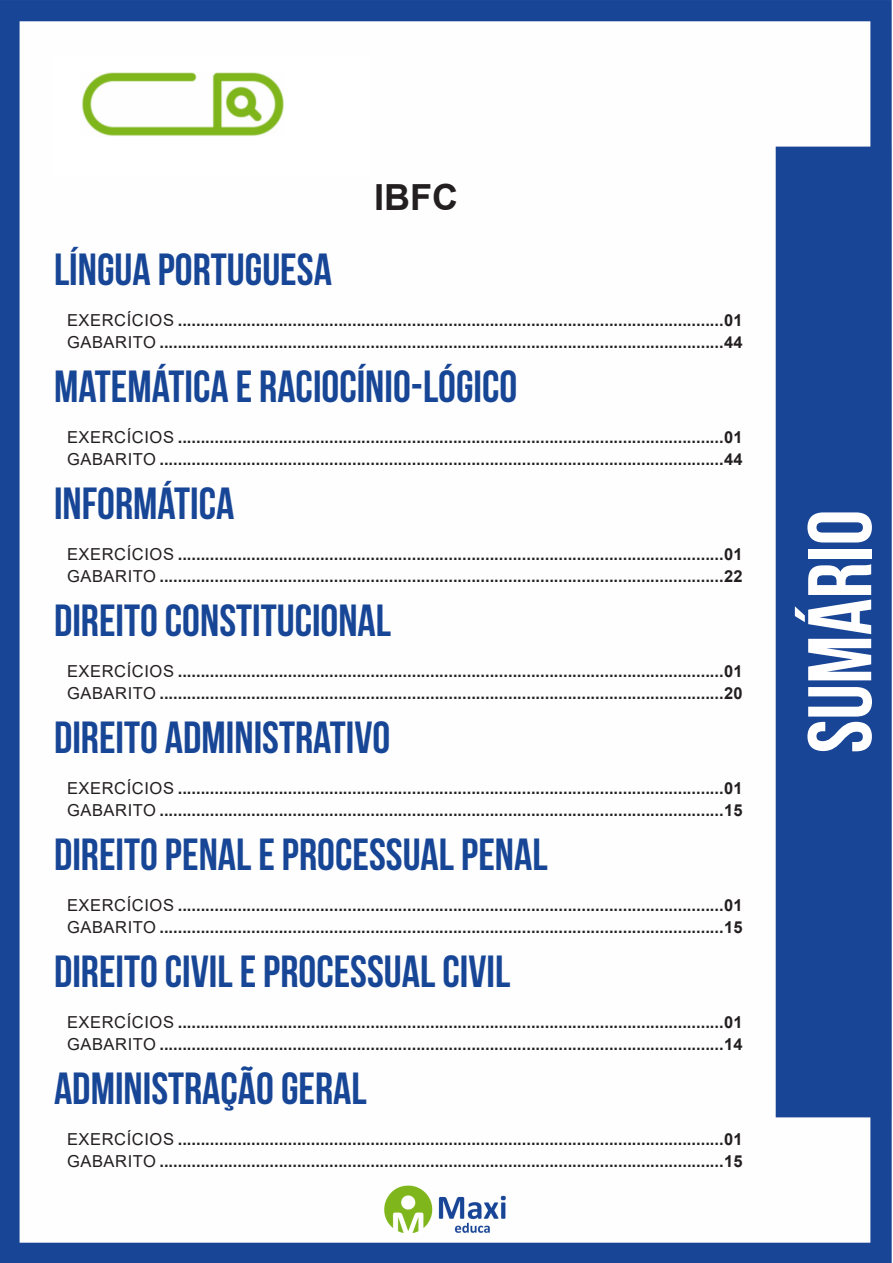
<style>
.page{position:relative;width:893px;height:1263px;background:#fff}
.page>*{position:absolute;margin:0;border:0;box-sizing:border-box;transform-origin:0 0}
.t1{font:700 90px "Bebas Neue";color:#fff}
.t2{font:700 45px "Bebas Neue";color:#184696}
.t3{font:700 36px "Arial";color:#231f20}
.t4{font:700 16.5px "Arial";color:#231f20}
.s1{font-weight:400}
</style>
<div class="page">
<img style="left:0;top:0;width:892px;height:1263px">
<div style="left:53px;top:55px;width:317px;height:121px;background:#fff"></div>
<img style="left:82px;top:72px;width:201px;height:64px">
<p class="t3" style="left:374px;top:171px;width:85px">IBFC</p>
<p class="t2" style="left:54px;top:244px;width:279px">LÍNGUA PORTUGUESA</p>
<p class="t4" style="left:67px;top:309px;width:677px"><span class="s1">EXERCÍCIOS</span> .......................................................................................................................01</p>
<p class="t4" style="left:67px;top:330px;width:677px"><span class="s1">GABARITO</span> ...........................................................................................................................44</p>
<p class="t2" style="left:54px;top:361px;width:465px">MATEMÁTICA E RACIOCÍNIO-LÓGICO</p>
<p class="t4" style="left:67px;top:426px;width:677px"><span class="s1">EXERCÍCIOS</span> .......................................................................................................................01</p>
<p class="t4" style="left:67px;top:447px;width:677px"><span class="s1">GABARITO</span> ...........................................................................................................................44</p>
<p class="t2" style="left:54px;top:478px;width:182px">INFORMÁTICA</p>
<p class="t4" style="left:67px;top:543px;width:677px"><span class="s1">EXERCÍCIOS</span> .......................................................................................................................01</p>
<p class="t4" style="left:67px;top:564px;width:677px"><span class="s1">GABARITO</span> ...........................................................................................................................22</p>
<p class="t2" style="left:54px;top:595px;width:339px">DIREITO CONSTITUCIONAL</p>
<p class="t4" style="left:67px;top:660px;width:677px"><span class="s1">EXERCÍCIOS</span> .......................................................................................................................01</p>
<p class="t4" style="left:67px;top:681px;width:677px"><span class="s1">GABARITO</span> ...........................................................................................................................20</p>
<p class="t2" style="left:54px;top:712px;width:338px">DIREITO ADMINISTRATIVO</p>
<p class="t4" style="left:67px;top:777px;width:677px"><span class="s1">EXERCÍCIOS</span> .......................................................................................................................01</p>
<p class="t4" style="left:67px;top:798px;width:677px"><span class="s1">GABARITO</span> ...........................................................................................................................15</p>
<p class="t2" style="left:54px;top:829px;width:495px">DIREITO PENAL E PROCESSUAL PENAL</p>
<p class="t4" style="left:67px;top:894px;width:677px"><span class="s1">EXERCÍCIOS</span> .......................................................................................................................01</p>
<p class="t4" style="left:67px;top:915px;width:677px"><span class="s1">GABARITO</span> ...........................................................................................................................15</p>
<p class="t2" style="left:54px;top:946px;width:458px">DIREITO CIVIL E PROCESSUAL CIVIL</p>
<p class="t4" style="left:67px;top:1011px;width:677px"><span class="s1">EXERCÍCIOS</span> .......................................................................................................................01</p>
<p class="t4" style="left:67px;top:1032px;width:677px"><span class="s1">GABARITO</span> ...........................................................................................................................14</p>
<p class="t2" style="left:54px;top:1063px;width:314px">ADMINISTRAÇÃO GERAL</p>
<p class="t4" style="left:67px;top:1128px;width:677px"><span class="s1">EXERCÍCIOS</span> .......................................................................................................................01</p>
<p class="t4" style="left:67px;top:1149px;width:677px"><span class="s1">GABARITO</span> ...........................................................................................................................15</p>
<h1 class="t1" style="left:791px;top:753px;width:245px;rotate:-90deg">SUMÁRIO</h1>
</div>
